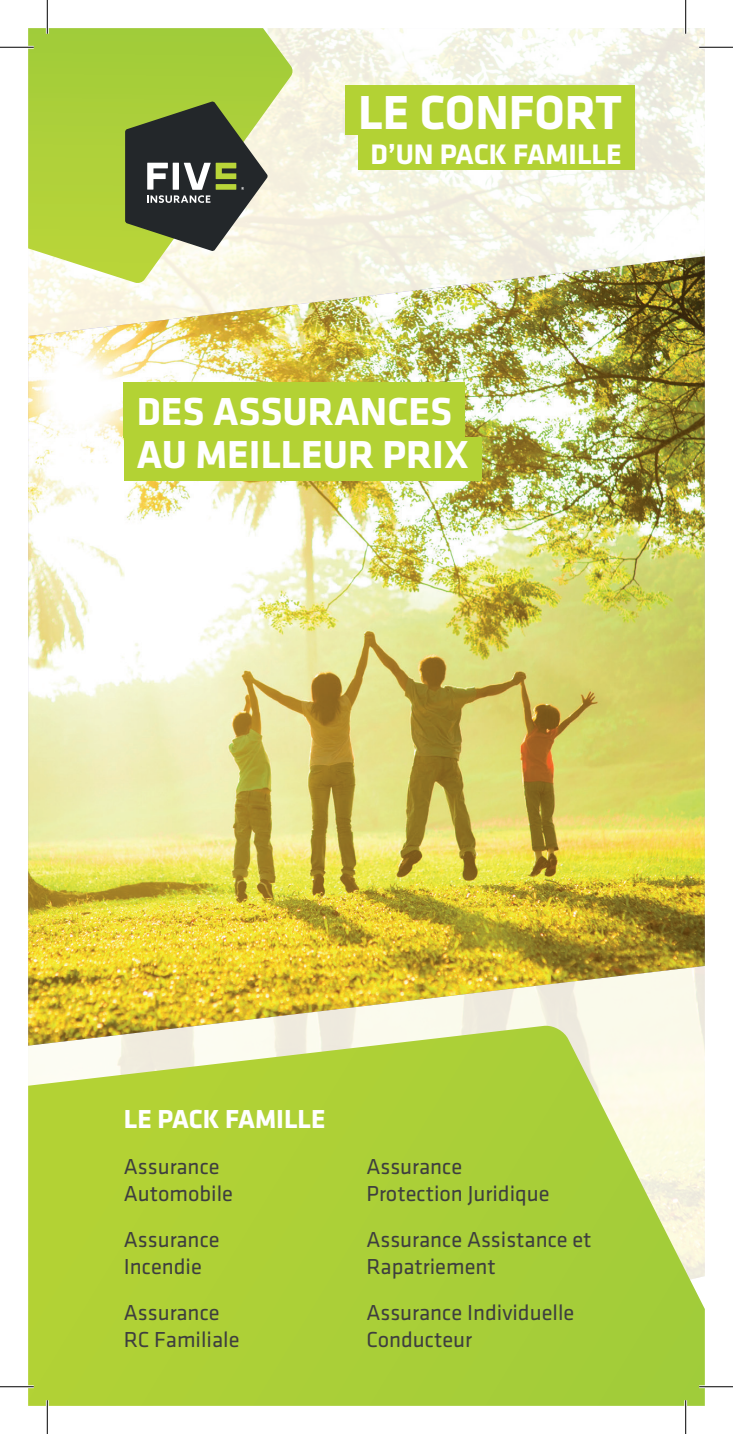
<style>
.page{position:relative;width:733px;height:1434px;background:#fff}
.page>*{position:absolute;margin:0;border:0;box-sizing:border-box;transform-origin:0 0}
.t1{font:700 49.5px "Klavika";color:#fff}
.t2{font:700 40.5px "Klavika";color:#fff}
.t3{font:700 29.25px "Klavika";color:#fff}
.t4{font:700 27px "Klavika";color:#fff}
.t5{font:22.5px/27px "Klavika";color:#3e3e3f}
</style>
<div class="page">
<img style="left:293px;top:28px;width:411px;height:228px">
<img style="left:28px;top:256px;width:676px;height:770px">
<svg style="left:28px;top:1026px;width:676px;height:380px;background:#b5d44e"></svg>
<div style="left:345px;top:86px;width:289px;height:49px;background:#b3d234"></div>
<div style="left:124px;top:382px;width:341px;height:56px;background:#b3d234"></div>
<div style="left:124px;top:438px;width:357px;height:43px;background:#b3d234"></div>
<div style="left:358px;top:135px;width:276px;height:35px;background:#b3d234"></div>
<svg style="left:28px;top:28px;width:265px;height:256px;background:#bdd863"></svg>
<svg style="left:125px;top:102px;width:142px;height:149px;background:#646c52"></svg>
<hr style="left:0;top:46px;width:34px;height:3px;background:#fff">
<hr style="left:699px;top:46px;width:33px;height:3px;background:#fff">
<hr style="left:0;top:1385px;width:34px;height:3px;background:#fff">
<hr style="left:699px;top:1385px;width:33px;height:3px;background:#fff">
<hr style="left:46px;top:0;width:3px;height:34px;background:#fff">
<hr style="left:46px;top:1400px;width:3px;height:34px;background:#fff">
<hr style="left:684px;top:0;width:2px;height:34px;background:#fff">
<hr style="left:684px;top:1400px;width:2px;height:34px;background:#fff">
<hr style="left:0;top:47px;width:34px;height:1px;background:#000">
<hr style="left:699px;top:47px;width:33px;height:1px;background:#000">
<hr style="left:0;top:1386px;width:34px;height:1px;background:#000">
<hr style="left:699px;top:1386px;width:33px;height:1px;background:#000">
<hr style="left:47px;top:0;width:1px;height:34px;background:#000">
<hr style="left:47px;top:1400px;width:1px;height:34px;background:#000">
<hr style="left:685px;top:0;width:1px;height:34px;background:#000">
<hr style="left:685px;top:1400px;width:1px;height:34px;background:#000">
<h1 class="t1" style="left:358px;top:86px;width:265px">LE CONFORT</h1>
<h3 class="t3" style="left:370px;top:138px;width:252px">D’UN PACK FAMILLE</h3>
<h2 class="t2" style="left:137px;top:390px;width:317px">DES ASSURANCES</h2>
<h2 class="t2" style="left:137px;top:433px;width:333px">AU MEILLEUR PRIX</h2>
<p class="t4" style="left:124px;top:1104px;width:203px">LE PACK FAMILLE</p>
<p class="t5" style="left:124px;top:1153px;width:111px">Assurance<br>Automobile</p>
<p class="t5" style="left:124px;top:1226px;width:97px">Assurance<br>Incendie</p>
<p class="t5" style="left:124px;top:1299px;width:117px">Assurance<br>RC Familiale</p>
<p class="t5" style="left:366px;top:1153px;width:185px">Assurance<br>Protection Juridique</p>
<p class="t5" style="left:366px;top:1226px;width:226px">Assurance Assistance et<br>Rapatriement</p>
<p class="t5" style="left:366px;top:1299px;width:209px">Assurance Individuelle<br>Conducteur</p>
</div>
